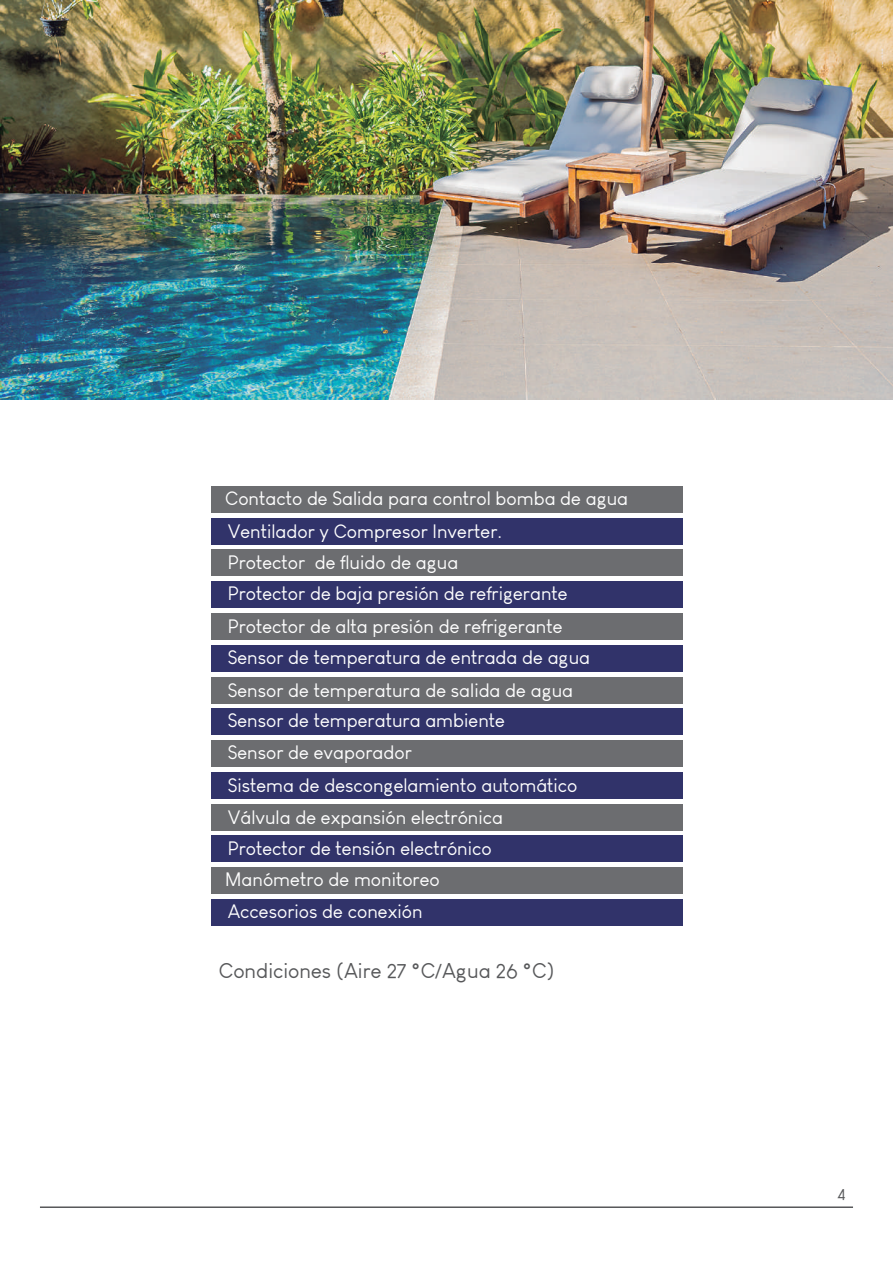
<style>
.page{position:relative;width:893px;height:1263px;background:#fff}
.page>*{position:absolute;margin:0;border:0;box-sizing:border-box;transform-origin:0 0}
.t1{font:21px "Louis George Cafe";color:#57585a}
.t2{font:19.05px/31.7px "Louis George Cafe";color:#fff}
.t3{font:16.5px "Louis George Cafe";color:#57585a}
</style>
<div class="page">
<hr style="left:40px;top:1206px;width:813px;height:2px;background:#57585a">
<div style="left:211px;top:486px;width:471px;height:27px;background:#6c6d70"></div>
<div style="left:211px;top:518px;width:471px;height:27px;background:#31336a"></div>
<div style="left:211px;top:549px;width:471px;height:27px;background:#6c6d70"></div>
<div style="left:211px;top:581px;width:471px;height:27px;background:#31336a"></div>
<div style="left:211px;top:613px;width:471px;height:27px;background:#6c6d70"></div>
<div style="left:211px;top:645px;width:471px;height:27px;background:#31336a"></div>
<div style="left:211px;top:677px;width:471px;height:26px;background:#6c6d70"></div>
<div style="left:211px;top:708px;width:471px;height:27px;background:#31336a"></div>
<div style="left:211px;top:740px;width:471px;height:27px;background:#6c6d70"></div>
<div style="left:211px;top:772px;width:471px;height:27px;background:#31336a"></div>
<div style="left:211px;top:804px;width:471px;height:27px;background:#6c6d70"></div>
<div style="left:211px;top:835px;width:471px;height:27px;background:#31336a"></div>
<div style="left:211px;top:867px;width:471px;height:27px;background:#6c6d70"></div>
<div style="left:211px;top:899px;width:471px;height:27px;background:#31336a"></div>
<img style="left:0;top:0;width:893px;height:400px">
<p class="t2" style="left:225px;top:483px;width:404px">Contacto de Salida para control bomba de agua Ventilador y Compresor Inverter.<br>Protector de fluido de agua<br>Protector de baja presión de refrigerante Protector de alta presión de refrigerante<br>Sensor de temperatura de entrada de agua</p>
<p class="t2" style="left:228px;top:676px;width:347px;line-height:30px">Sensor de temperatura de salida de agua<br>Sensor de temperatura ambiente</p>
<p class="t2" style="left:228px;top:736px;width:351px">Sensor de evaporador<br>Sistema de descongelamiento automático<br>Válvula de expansión electrónica<br>Protector de tensión electrónico</p>
<p class="t2" style="left:225px;top:863px;width:216px">Manómetro de monitoreo</p>
<p class="t2" style="left:228px;top:896px;width:196px">Accesorios de conexión</p>
<p class="t1" style="left:219px;top:958px;width:337px">Condiciones (Aire 27 °C/Agua 26 °C)</p>
<p class="t3" style="left:837px;top:1184px;width:10px">4</p>
</div>
